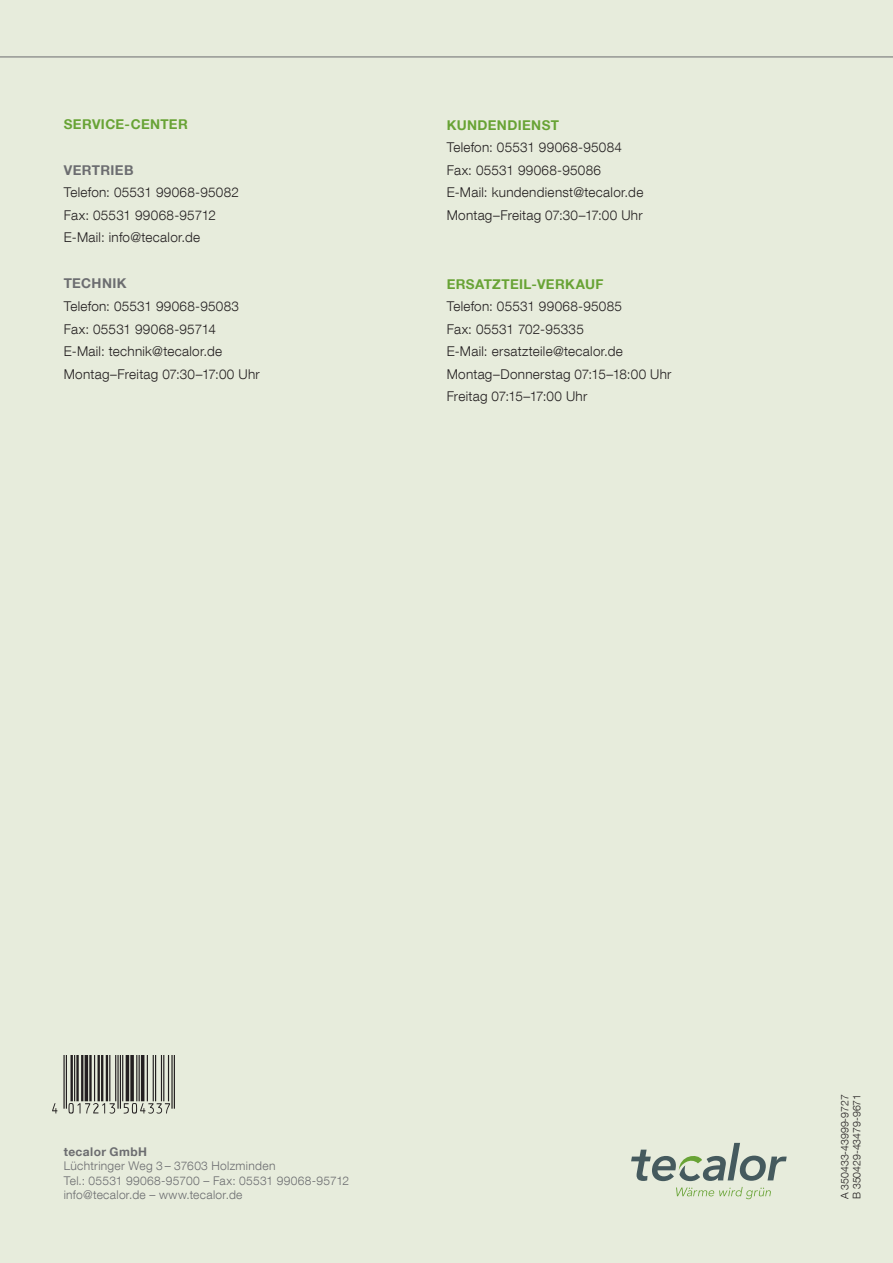
<style>
.page{position:relative;width:893px;height:1263px;background:#e7ecdc}
.page>*{position:absolute;margin:0;border:0;box-sizing:border-box;transform-origin:0 0}
.t1{font:99px "Codeean";color:#231f20}
.t2{font:300 13.5px/22.5px "Helvetica Neue LT Com";letter-spacing:.02em;color:#231f20}
.t3{font:700 13.5px "Helvetica Neue LT Com";letter-spacing:.03em;color:#68a335}
.t4{font:700 13.5px "Helvetica Neue LT Com";letter-spacing:.03em;color:#6c6d70}
.t5{font:300 12px/14.4px "Helvetica Neue LT Com";letter-spacing:.025em;color:#6c6d70}
.t6{font:700 12px "Helvetica Neue LT Com";letter-spacing:.035em;color:#6c6d70}
.t7{font:300 10.5px/12px "Helvetica Neue LT Com";color:#231f20}
</style>
<div class="page">
<hr style="left:0;top:57px;width:893px;height:1px;background:#6c6d70">
<svg style="left:631px;top:1143px;width:156px;height:38px"></svg>
<svg style="left:676px;top:1187px;width:95px;height:12px"></svg>
<p class="t3" style="left:64px;top:115px;width:126px">SERVICE-CENTER</p>
<p class="t4" style="left:64px;top:161px;width:71px">VERTRIEB</p>
<p class="t2" style="left:64px;top:181px;width:177px">Telefon: 05531 99068-95082<br>Fax: 05531 99068-95712<br>E-Mail: info@tecalor.de</p>
<p class="t4" style="left:64px;top:275px;width:64px">TECHNIK</p>
<p class="t2" style="left:64px;top:295px;width:197px">Telefon: 05531 99068-95083<br>Fax: 05531 99068-95714<br>E-Mail: technik@tecalor.de<br>Montag–Freitag 07:30–17:00 Uhr</p>
<p class="t3" style="left:447px;top:116px;width:114px">KUNDENDIENST</p>
<p class="t2" style="left:447px;top:136px;width:198px">Telefon: 05531 99068-95084<br>Fax: 05531 99068-95086<br>E-Mail: kundendienst@tecalor.de<br>Montag–Freitag 07:30–17:00 Uhr</p>
<p class="t3" style="left:447px;top:275px;width:158px">ERSATZTEIL-VERKAUF</p>
<p class="t2" style="left:447px;top:295px;width:226px">Telefon: 05531 99068-95085<br>Fax: 05531 702-95335<br>E-Mail: ersatzteile@tecalor.de<br>Montag–Donnerstag 07:15–18:00 Uhr<br>Freitag 07:15–17:00 Uhr</p>
<h1 class="t1" style="left:51px;top:1014px;width:131px">4&lt;AMHCMO=faeddh&gt;</h1>
<p class="t6" style="left:64px;top:1144px;width:85px">tecalor GmbH</p>
<p class="t5" style="left:64px;top:1159px;width:287px">Lüchtringer Weg 3 – 37603 Holzminden<br>Tel.: 05531 99068-95700 – Fax: 05531 99068-95712 info@tecalor.de – www.tecalor.de</p>
<p class="t7" style="left:839px;top:1199px;width:107px;rotate:-90deg">A 350433-43999-9727<br>B 350429-43479-9671</p>
</div>
